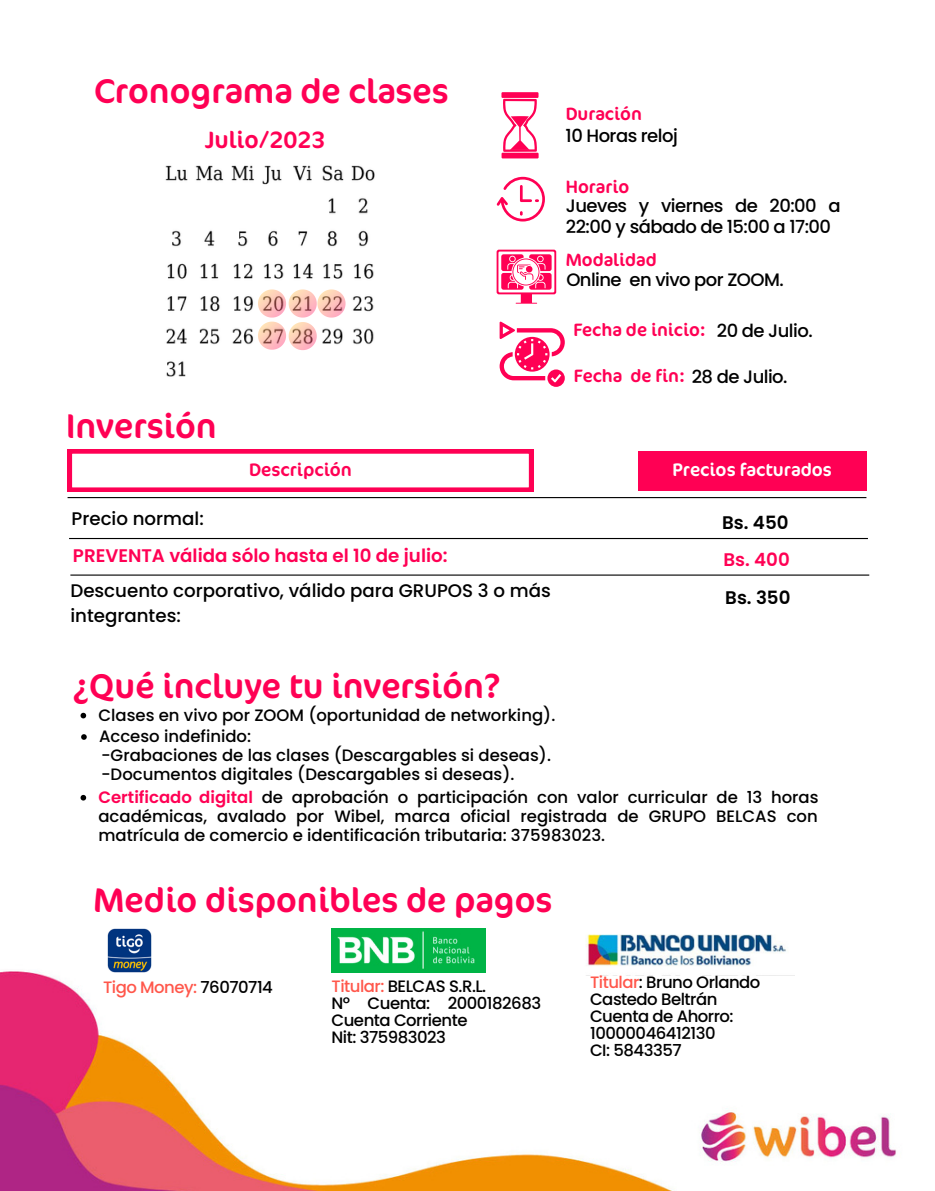
<style>
.page{position:relative;width:935px;height:1191px;background:#fff}
.page>*{position:absolute;margin:0;border:0;box-sizing:border-box;transform-origin:0 0}
.t1{font:34.5px "Cocon";color:#ff0054}
.t2{font:23.85px "Cocon";color:#ff0054}
.t3{font:500 18.3px/24.8px "Poppins";color:#000}
.t4{font:600 18.3px "Poppins";color:#ff0054}
.t5{font:18.3px "Cocon";color:#fff}
.t6{font:600 18.3px "Poppins";color:#000}
.t7{font:18.3px "Cocon";color:#ff0054}
.t8{font:500 18px/21.3px "Poppins";letter-spacing:-.03em;color:#000}
.t9{font:18px "Cocon";color:#ff0054}
.t10{font:500 16.5px/19.2px "Poppins";color:#000;text-align:justify}
.t11{font:500 16.5px/16.8px "Poppins";letter-spacing:-.03em;color:#000}
.t12{font:500 16.5px "Poppins";letter-spacing:-.03em;color:#ff574b}
.s1{font-family:"Poppins";font-weight:500;color:#000}
.s2{font-weight:600;color:#ff0054}
.s3{color:#000}
.s4{color:#ff574b}
</style>
<div class="page">
<img style="left:0;top:158px;width:896px;height:1032px">
<svg style="left:501px;top:92px;width:38px;height:66px"></svg>
<svg style="left:497px;top:177px;width:48px;height:44px"></svg>
<svg style="left:497px;top:249px;width:59px;height:54px"></svg>
<svg style="left:500px;top:321px;width:65px;height:66px"></svg>
<img style="left:126px;top:161px;width:283px;height:223px">
<div style="left:638px;top:451px;width:229px;height:39px;background:#ff0054"></div>
<hr style="left:68px;top:497px;width:798px;height:1px;background:#000">
<hr style="left:69px;top:538px;width:799px;height:1px;background:#000">
<svg style="left:68px;top:449px;width:465px;height:43px"></svg>
<hr style="left:70px;top:574px;width:799px;height:1px;background:#000">
<svg style="left:258px;top:289px;width:88px;height:61px"></svg>
<svg style="left:81px;top:712px;width:5px;height:6px"></svg>
<svg style="left:81px;top:794px;width:5px;height:6px"></svg>
<svg style="left:81px;top:734px;width:6px;height:5px"></svg>
<img style="left:331px;top:928px;width:155px;height:44px">
<img style="left:108px;top:928px;width:44px;height:44px">
<img style="left:581px;top:928px;width:213px;height:47px">
<p class="t1" style="left:94px;top:71px;width:356px">Cronograma de clases</p>
<p class="t2" style="left:205px;top:126px;width:122px">Julio/2023</p>
<p class="t1" style="left:66px;top:405px;width:152px">Inversión</p>
<p class="t9" style="left:566px;top:104px;width:78px">Duración</p>
<p class="t8" style="left:566px;top:125px;width:114px">10 Horas reloj</p>
<p class="t9" style="left:566px;top:176px;width:65px">Horario</p>
<p class="t8" style="left:566px;top:195px;width:276px">Jueves y viernes de 20:00 a<br>22:00 y sábado de 15:00 a 17:00</p>
<p class="t9" style="left:566px;top:249px;width:93px">Modalidad</p>
<p class="t8" style="left:566px;top:269px;width:219px">Online en vivo por ZOOM.</p>
<p class="t9" style="left:573px;top:319px;width:134px">Fecha de inicio:</p>
<p class="t9" style="left:574px;top:365px;width:215px">Fecha de fin: <span class="s1">28 de Julio.</span></p>
<p class="t8" style="left:717px;top:320px;width:97px">20 de Julio.</p>
<p class="t7" style="left:249px;top:459px;width:104px">Descripción</p>
<p class="t5" style="left:673px;top:458px;width:161px">Precios facturados</p>
<p class="t3" style="left:72px;top:506px;width:134px">Precio normal:</p>
<p class="t6" style="left:722px;top:510px;width:68px">Bs. 450</p>
<p class="t4" style="left:73px;top:542px;width:376px">PREVENTA válida sólo hasta el 10 de julio:</p>
<p class="t4" style="left:723px;top:546px;width:68px">Bs. 400</p>
<p class="t3" style="left:70px;top:578px;width:482px">Descuento corporativo, válido para GRUPOS 3 o más integrantes:</p>
<p class="t6" style="left:725px;top:585px;width:67px">Bs. 350</p>
<p class="t1" style="left:73px;top:666px;width:429px">¿Qué incluye tu inversión?</p>
<p class="t10" style="left:98px;top:705px;width:458px">Clases en vivo por ZOOM (oportunidad de networking).</p>
<p class="t10" style="left:99px;top:726px;width:154px">Acceso indefinido:</p>
<p class="t10" style="left:101px;top:745px;width:451px">-Grabaciones de las clases (Descargables si deseas).</p>
<p class="t10" style="left:101px;top:764px;width:415px">-Documentos digitales (Descargables si deseas).</p>
<p class="t10" style="left:98px;top:787px;width:722px"><span class="s2">Certificado digital</span> de aprobación o participación con valor curricular de 13 horas académicas, avalado por Wibel, marca oficial registrada de GRUPO BELCAS con matrícula de comercio e identificación tributaria: 375983023.</p>
<p class="t1" style="left:94px;top:879px;width:460px">Medio disponibles de pagos</p>
<p class="t12" style="left:103px;top:975px;width:171px">Tigo Money: <span class="s3">76070714</span></p>
<p class="t11" style="left:590px;top:974px;width:172px"><span class="s4">Titular</span>: Bruno Orlando<br>Castedo Beltrán</p>
<p class="t11" style="left:590px;top:1007px;width:145px">Cuenta de Ahorro:<br>10000046412130</p>
<p class="t11" style="left:590px;top:1041px;width:93px">CI: 5843357</p>
<p class="t11" style="left:331px;top:978px;width:156px"><span class="s4">Titular:</span> BELCAS S.R.L.</p>
<p class="t11" style="left:331px;top:994px;width:211px">Nº Cuenta: 2000182683<br>Cuenta Corriente</p>
<p class="t11" style="left:331px;top:1028px;width:116px">Nit: 375983023</p>
</div>
